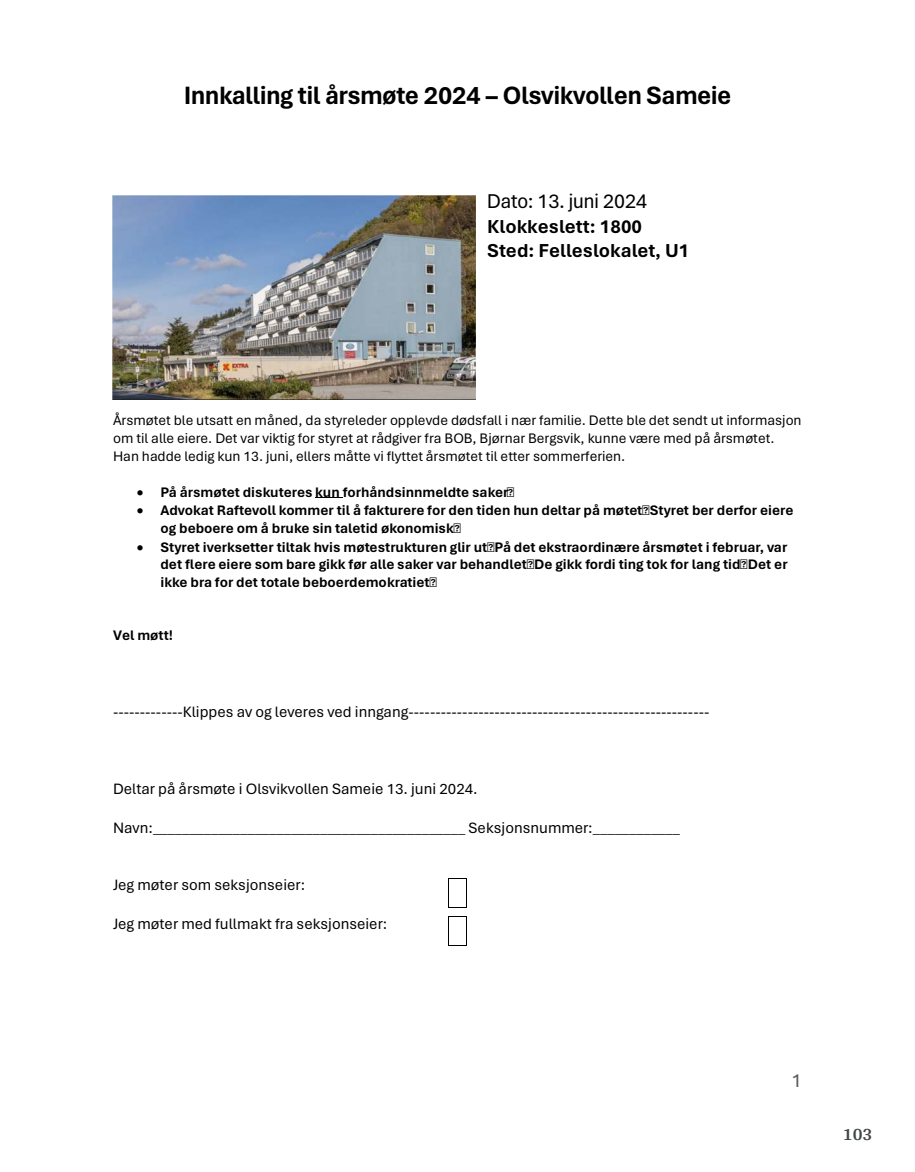
<style>
.page{position:relative;width:915px;height:1172px;background:#fff}
.page>*{position:absolute;margin:0;border:0;box-sizing:border-box;transform-origin:0 0}
.t1{font:700 26.4px "Aptos Display";color:#000}
.t2{font:21px "Aptos Display";color:#000}
.t3{font:700 19.8px/24.2px "Aptos";color:#000}
.t4{font:19.8px "Aptos";color:#595959}
.t5{font:700 18px "Arya";color:#414749}
.t6{font:15.75px "Aptos";color:#000}
.t7{font:700 14.55px/17.7px "Aptos";color:#000}
.t8{font:14.55px/17.5px "Aptos";color:#000}
</style>
<div class="page">
<svg style="left:315px;top:497px;width:27px;height:1px"></svg>
<svg style="left:448px;top:878px;width:19px;height:30px"></svg>
<svg style="left:448px;top:916px;width:19px;height:30px"></svg>
<img style="left:113px;top:196px;width:362px;height:203px">
<h1 class="t1" style="left:184px;top:77px;width:548px">Innkalling til årsmøte 2024 – Olsvikvollen Sameie</h1>
<h2 class="t2" style="left:487px;top:187px;width:161px">Dato: 13. juni 2024</h2>
<h3 class="t3" style="left:487px;top:213px;width:204px">Klokkeslett: 1800<br>Sted: Felleslokalet, U1</h3>
<p class="t8" style="left:113px;top:411px;width:690px">Årsmøtet ble utsatt en måned, da styreleder opplevde dødsfall i nær familie. Dette ble det sendt ut informasjon om til alle eiere. Det var viktig for styret at rådgiver fra BOB, Bjørnar Bergsvik, kunne være med på årsmøtet.<br>Han hadde ledig kun 13. juni, ellers måtte vi flyttet årsmøtet til etter sommerferien.</p>
<p class="t7" style="left:137px;top:483px;width:379px">• På årsmøtet diskuteres kun forhåndsinnmeldte saker.</p>
<p class="t7" style="left:160px;top:501px;width:634px;text-indent:-24px">• Advokat Raftevoll kommer til å fakturere for den tiden hun deltar på møtet.Styret ber derfor eiere og beboere om å bruke sin taletid økonomisk.</p>
<p class="t7" style="left:160px;top:538px;width:628px;text-align:justify;text-indent:-24px">• Styret iverksetter tiltak hvis møtestrukturen glir ut.På det ekstraordinære årsmøtet i februar, var det flere eiere som bare gikk før alle saker var behandlet.De gikk fordi ting tok for lang tid.Det er ikke bra for det totale beboerdemokratiet.</p>
<p class="t7" style="left:113px;top:626px;width:61px">Vel møtt!</p>
<p class="t6" style="left:113px;top:701px;width:597px">-------------Klippes av og leveres ved inngang--------------------------------------------------------</p>
<p class="t6" style="left:113px;top:778px;width:366px">Deltar på årsmøte i Olsvikvollen Sameie 13. juni 2024.</p>
<p class="t6" style="left:113px;top:816px;width:568px">Navn:___________________________________________ Seksjonsnummer:____________</p>
<p class="t6" style="left:113px;top:874px;width:194px">Jeg møter som seksjonseier:</p>
<p class="t6" style="left:113px;top:913px;width:276px">Jeg møter med fullmakt fra seksjonseier:</p>
<h3 class="t4" style="left:791px;top:1067px;width:12px">1</h3>
<p class="t5" style="left:842px;top:1123px;width:31px">103</p>
</div>
